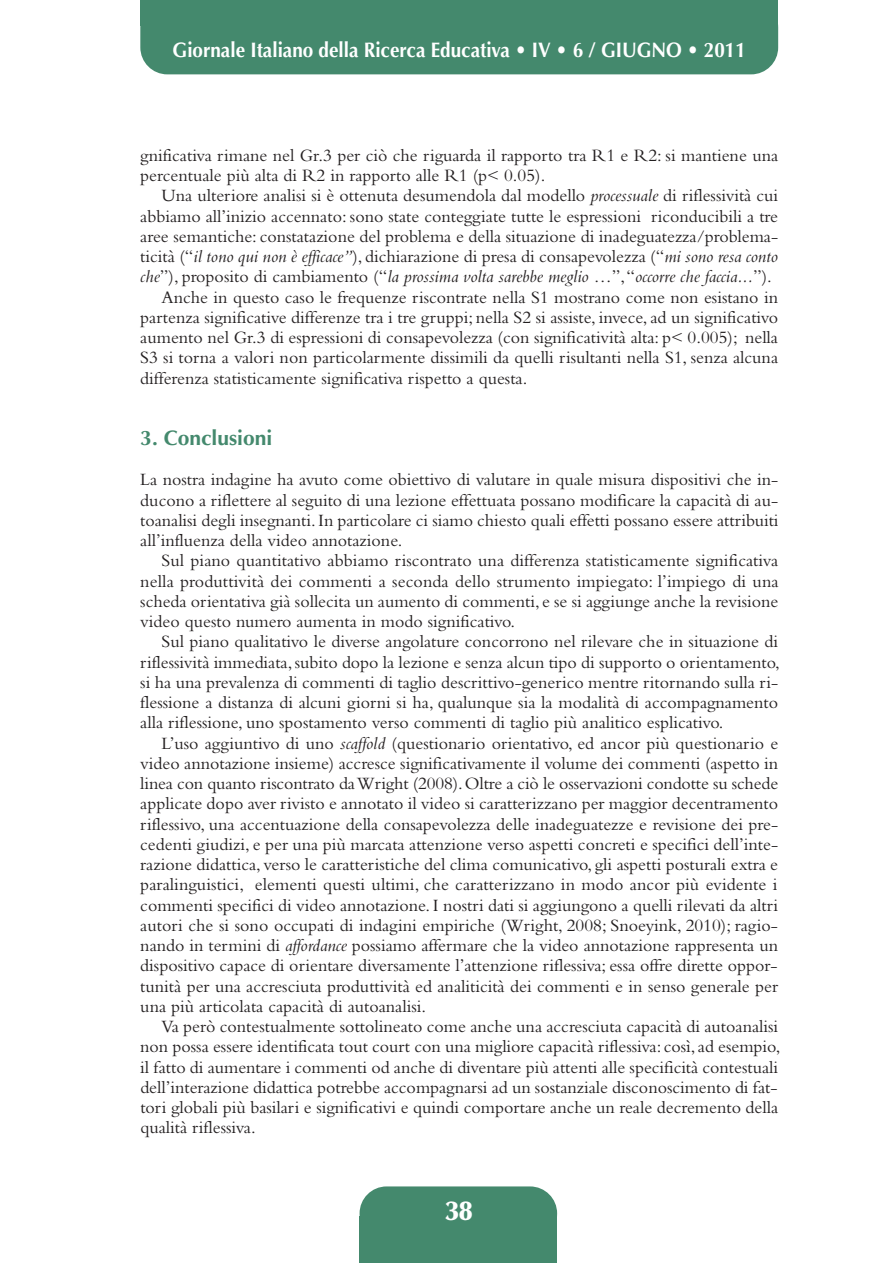
<style>
.page{position:relative;width:893px;height:1263px;background:#fff}
.page>*{position:absolute;margin:0;border:0;box-sizing:border-box;transform-origin:0 0}
.t1{font:900 27px "Optima";color:#fff}
.t2{font:700 21px "Optima";color:#fff;scale:.9 1}
.t3{font:700 21px "Optima";color:#44896d}
.t4{font:18px "Bembo";color:#231f20}
.t5{font:italic 18px "Bembo";color:#231f20}
.s1{font-style:italic}
.s2{font-style:normal}
</style>
<div class="page">
<div style="left:140px;top:1px;width:638px;height:73px;background:#44896d;border-radius:27px"></div>
<div style="left:140px;top:0;width:638px;height:26px;background:#44896d"></div>
<div style="left:360px;top:1216px;width:197px;height:47px;background:#44896d"></div>
<div style="left:360px;top:1186px;width:197px;height:55px;background:#44896d;border-radius:27px"></div>
<p class="t2" style="left:173px;top:38px;width:638px">Giornale Italiano della Ricerca Educativa • IV • 6 / GIUGNO • 2011</p>
<p class="t4" style="left:140px;top:149px;width:639px">gnificativa rimane nel Gr.3 per ciò che riguarda il rapporto tra R1 e R2: si mantiene una</p>
<p class="t4" style="left:140px;top:169px;width:407px">percentuale più alta di R2 in rapporto alle R1 (p&lt; 0.05).</p>
<p class="t4" style="left:162px;top:190px;width:618px">Una ulteriore analisi si è ottenuta desumendola dal modello <span class="s1">processuale</span> di riflessività cui</p>
<p class="t4" style="left:140px;top:210px;width:639px">abbiamo all’inizio accennato: sono state conteggiate tutte le espressioni riconducibili a tre</p>
<p class="t4" style="left:140px;top:230px;width:639px">aree semantiche: constatazione del problema e della situazione di inadeguatezza/problema-</p>
<p class="t4" style="left:140px;top:250px;width:639px">ticità (“<span class="s1">il tono qui non è efficace”</span>), dichiarazione di presa di consapevolezza (“<span class="s1">mi sono resa conto</span></p>
<p class="t5" style="left:140px;top:271px;width:633px">che<span class="s2">”), proposito di cambiamento (“</span>la prossima volta sarebbe meglio …<span class="s2">”, “</span>occorre che faccia...<span class="s2">”).</span></p>
<p class="t4" style="left:162px;top:291px;width:618px">Anche in questo caso le frequenze riscontrate nella S1 mostrano come non esistano in</p>
<p class="t4" style="left:140px;top:311px;width:639px">partenza significative differenze tra i tre gruppi; nella S2 si assiste, invece, ad un significativo</p>
<p class="t4" style="left:140px;top:331px;width:639px">aumento nel Gr.3 di espressioni di consapevolezza (con significatività alta: p&lt; 0.005); nella</p>
<p class="t4" style="left:140px;top:352px;width:639px">S3 si torna a valori non particolarmente dissimili da quelli risultanti nella S1, senza alcuna</p>
<p class="t4" style="left:140px;top:372px;width:389px">differenza statisticamente significativa rispetto a questa.</p>
<p class="t3" style="left:140px;top:426px;width:133px">3. Conclusioni</p>
<p class="t4" style="left:140px;top:473px;width:639px">La nostra indagine ha avuto come obiettivo di valutare in quale misura dispositivi che in-</p>
<p class="t4" style="left:140px;top:494px;width:639px">ducono a riflettere al seguito di una lezione effettuata possano modificare la capacità di au-</p>
<p class="t4" style="left:140px;top:514px;width:640px">toanalisi degli insegnanti. In particolare ci siamo chiesto quali effetti possano essere attribuiti</p>
<p class="t4" style="left:140px;top:534px;width:264px">all’influenza della video annotazione.</p>
<p class="t4" style="left:162px;top:554px;width:618px">Sul piano quantitativo abbiamo riscontrato una differenza statisticamente significativa</p>
<p class="t4" style="left:140px;top:575px;width:640px">nella produttività dei commenti a seconda dello strumento impiegato: l’impiego di una</p>
<p class="t4" style="left:140px;top:595px;width:639px">scheda orientativa già sollecita un aumento di commenti, e se si aggiunge anche la revisione</p>
<p class="t4" style="left:140px;top:615px;width:376px">video questo numero aumenta in modo significativo.</p>
<p class="t4" style="left:162px;top:635px;width:618px">Sul piano qualitativo le diverse angolature concorrono nel rilevare che in situazione di</p>
<p class="t4" style="left:140px;top:656px;width:641px">riflessività immediata, subito dopo la lezione e senza alcun tipo di supporto o orientamento,</p>
<p class="t4" style="left:140px;top:676px;width:639px">si ha una prevalenza di commenti di taglio descrittivo-generico mentre ritornando sulla ri-</p>
<p class="t4" style="left:140px;top:696px;width:639px">flessione a distanza di alcuni giorni si ha, qualunque sia la modalità di accompagnamento</p>
<p class="t4" style="left:140px;top:716px;width:585px">alla riflessione, uno spostamento verso commenti di taglio più analitico esplicativo.</p>
<p class="t4" style="left:162px;top:737px;width:618px">L’uso aggiuntivo di uno <span class="s1">scaffold</span> (questionario orientativo, ed ancor più questionario e</p>
<p class="t4" style="left:140px;top:757px;width:639px">video annotazione insieme) accresce significativamente il volume dei commenti (aspetto in</p>
<p class="t4" style="left:140px;top:777px;width:639px">linea con quanto riscontrato da Wright (2008). Oltre a ciò le osservazioni condotte su schede</p>
<p class="t4" style="left:140px;top:797px;width:639px">applicate dopo aver rivisto e annotato il video si caratterizzano per maggior decentramento</p>
<p class="t4" style="left:140px;top:818px;width:639px">riflessivo, una accentuazione della consapevolezza delle inadeguatezze e revisione dei pre-</p>
<p class="t4" style="left:140px;top:838px;width:639px">cedenti giudizi, e per una più marcata attenzione verso aspetti concreti e specifici dell’inte-</p>
<p class="t4" style="left:140px;top:858px;width:639px">razione didattica, verso le caratteristiche del clima comunicativo, gli aspetti posturali extra e</p>
<p class="t4" style="left:140px;top:878px;width:639px">paralinguistici, elementi questi ultimi, che caratterizzano in modo ancor più evidente i</p>
<p class="t4" style="left:140px;top:899px;width:639px">commenti specifici di video annotazione. I nostri dati si aggiungono a quelli rilevati da altri</p>
<p class="t4" style="left:140px;top:919px;width:639px">autori che si sono occupati di indagini empiriche (Wright, 2008; Snoeyink, 2010); ragio-</p>
<p class="t4" style="left:140px;top:939px;width:639px">nando in termini di <span class="s1">affordance</span> possiamo affermare che la video annotazione rappresenta un</p>
<p class="t4" style="left:140px;top:959px;width:639px">dispositivo capace di orientare diversamente l’attenzione riflessiva; essa offre dirette oppor-</p>
<p class="t4" style="left:140px;top:980px;width:639px">tunità per una accresciuta produttività ed analiticità dei commenti e in senso generale per</p>
<p class="t4" style="left:140px;top:1000px;width:287px">una più articolata capacità di autoanalisi.</p>
<p class="t4" style="left:162px;top:1020px;width:618px">Va però contestualmente sottolineato come anche una accresciuta capacità di autoanalisi</p>
<p class="t4" style="left:140px;top:1040px;width:642px">non possa essere identificata tout court con una migliore capacità riflessiva: così, ad esempio,</p>
<p class="t4" style="left:140px;top:1061px;width:639px">il fatto di aumentare i commenti od anche di diventare più attenti alle specificità contestuali</p>
<p class="t4" style="left:140px;top:1081px;width:639px">dell’interazione didattica potrebbe accompagnarsi ad un sostanziale disconoscimento di fat-</p>
<p class="t4" style="left:140px;top:1101px;width:639px">tori globali più basilari e significativi e quindi comportare anche un reale decremento della</p>
<p class="t4" style="left:140px;top:1121px;width:117px">qualità riflessiva.</p>
<p class="t1" style="left:445px;top:1200px;width:28px">38</p>
</div>
